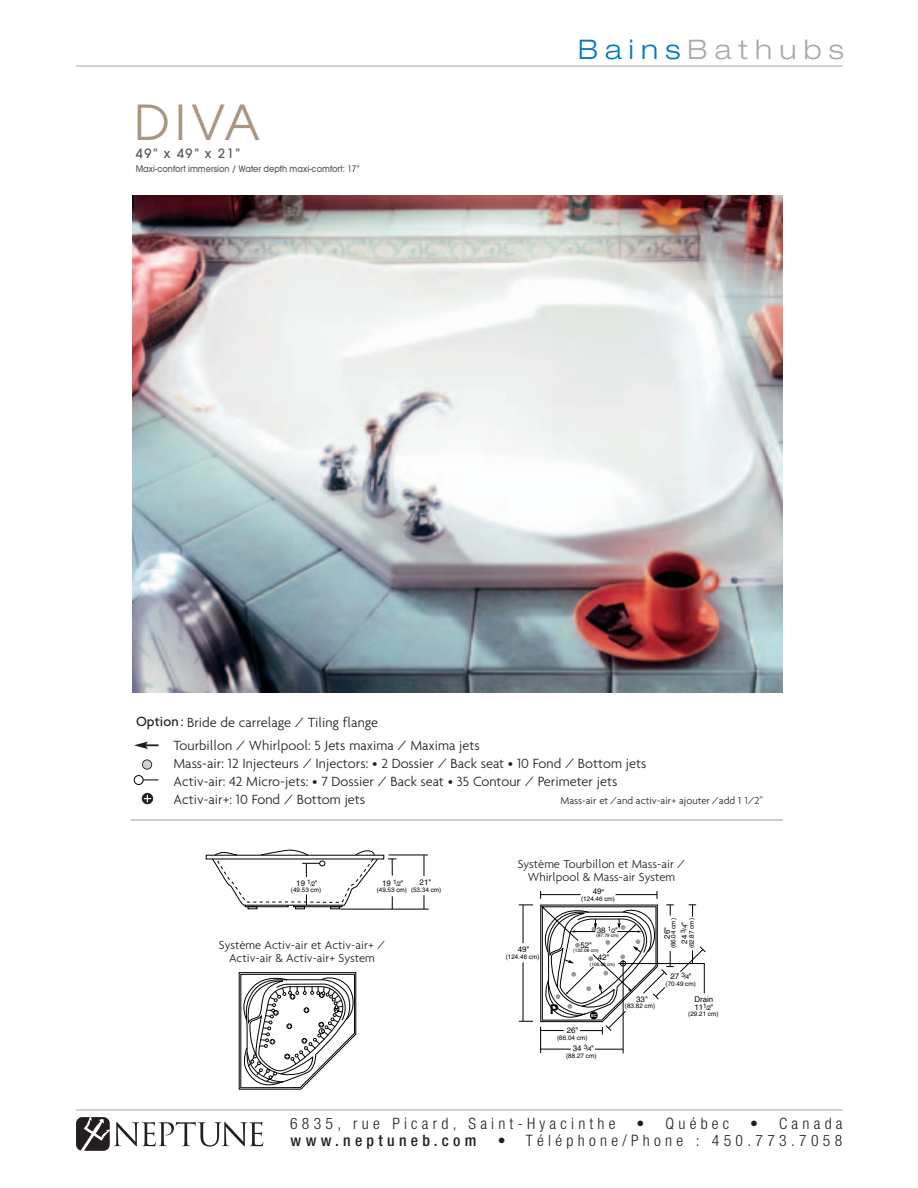
<style>
.page{position:relative;width:918px;height:1188px;background:#fff}
.page>*{position:absolute;margin:0;border:0;box-sizing:border-box;transform-origin:0 0}
.t1{font:48px "Avant Garde";color:#a89682}
.t2{font:300 expanded 27px "Helvetica Neue";letter-spacing:.265em;color:#a8a9ad}
.t3{font:300 condensed 15.75px "Helvetica Neue";letter-spacing:.27em;color:#231f20}
.t4{font:500 condensed 15.75px "Helvetica Neue";letter-spacing:.275em;color:#231f20}
.t5{font:300 14.4px/18px "Agenda";color:#231f20}
.t6{font:700 13.35px "Helvetica";color:#000}
.t7{font:500 12.75px "Avant Garde";color:#57585a}
.t8{font:300 12.6px/12.6px "Agenda";color:#231f20;text-align:center}
.t9{font:300 10.8px "Agenda";color:#231f20}
.t10{font:500 9px "Avant Garde";color:#57585a;scale:.9 1}
.t11{font:7.95px "Helvetica";letter-spacing:-.005em;color:#000}
.t12{font:6.3px "Helvetica";color:#000}
.t13{font:4.8px "Helvetica";color:#000}
.t14{font:700 4.2px "Helvetica";color:#fff}
.s1{color:#0079bf}
.s2{font-weight:500}
.s3{font-size:6.3px}
.s4{font-size:7.95px}
</style>
<div class="page">
<svg style="left:76px;top:1117px;width:187px;height:34px"></svg>
<hr style="left:76px;top:1110px;width:766px;height:1px;background:#a8a9ad">
<hr style="left:76px;top:66px;width:766px;height:1px;background:#a8a9ad">
<img style="left:132px;top:195px;width:651px;height:498px">
<hr style="left:130px;top:820px;width:653px;height:1px;background:#a89682">
<hr style="left:389px;top:855px;width:39px;height:1px;background:#000">
<hr style="left:340px;top:909px;width:89px;height:1px;background:#000">
<svg style="left:392px;top:896px;width:1px;height:13px"></svg>
<svg style="left:424px;top:855px;width:1px;height:21px"></svg>
<svg style="left:424px;top:895px;width:1px;height:14px"></svg>
<svg style="left:388px;top:859px;width:8px;height:17px"></svg>
<svg style="left:212px;top:850px;width:166px;height:59px"></svg>
<div style="left:245px;top:905px;width:43px;height:2px;border:1px solid #000"></div>
<div style="left:293px;top:905px;width:49px;height:2px;border:1px solid #000"></div>
<svg style="left:239px;top:972px;width:118px;height:118px"></svg>
<hr style="left:523px;top:905px;width:1px;height:38px;background:#000">
<hr style="left:523px;top:962px;width:1px;height:59px;background:#000">
<svg style="left:519px;top:905px;width:14px;height:1px"></svg>
<svg style="left:519px;top:1021px;width:14px;height:1px"></svg>
<hr style="left:541px;top:894px;width:40px;height:1px;background:#000">
<hr style="left:615px;top:894px;width:42px;height:1px;background:#000">
<svg style="left:540px;top:905px;width:166px;height:148px"></svg>
<svg style="left:144px;top:779px;width:14px;height:1px"></svg>
<div style="left:134px;top:775px;width:10px;height:10px;border:1px solid #000;border-radius:50%"></div>
<div style="left:142px;top:793px;width:11px;height:11px;border:1px solid #231f20;border-radius:50%"></div>
<svg style="left:144px;top:795px;width:7px;height:7px"></svg>
<svg style="left:142px;top:759px;width:10px;height:11px"></svg>
<svg style="left:134px;top:742px;width:25px;height:7px"></svg>
<h1 class="t1" style="left:134px;top:96px;width:127px">DIVA</h1>
<p class="t7" style="left:136px;top:148px;width:106px">49” x 49” x 21”</p>
<p class="t10" style="left:136px;top:165px;width:251px">Maxi-confort immersion / Water depth maxi-comfort: 17”</p>
<h2 class="t2" style="left:578px;top:40px;width:267px"><span class="s1">Bains</span>Bathubs</h2>
<p class="t5" style="left:173px;top:710px;width:308px;line-height:23.2px;text-indent:-37px"><span class="s2">Option :</span> Bride de carrelage / Tiling flange<br>Tourbillon / Whirlpool: 5 Jets maxima / Maxima jets</p>
<p class="t5" style="left:173px;top:754px;width:474px">Mass-air: 12 Injecteurs / Injectors: • 2 Dossier / Back seat • 10 Fond / Bottom jets<br>Activ-air: 42 Micro-jets: • 7 Dossier / Back seat • 35 Contour / Perimeter jets<br>Activ-air+: 10 Fond / Bottom jets</p>
<p class="t9" style="left:561px;top:794px;width:204px">Mass-air et / and activ-air+ ajouter / add 1 1/2”</p>
<p class="t11" style="left:382px;top:880px;width:16px">19 <sup>1</sup></p>
<p class="t11" style="left:296px;top:880px;width:23px">19 <sup>1</sup><span class="s3">/2</span>"</p>
<p class="t12" style="left:396px;top:881px;width:9px">/2<span class="s4">"</span></p>
<p class="t11" style="left:420px;top:880px;width:13px">21"</p>
<p class="t12" style="left:291px;top:888px;width:32px">(49.53 cm)</p>
<p class="t12" style="left:377px;top:888px;width:66px">(49.53 cm) (53.34 cm)</p>
<p class="t8" style="left:219px;top:939px;width:168px">Système Activ-air et Activ-air+ /<br>Activ-air &amp; Activ-air+ System</p>
<p class="t8" style="left:518px;top:857px;width:169px">Système Tourbillon et Mass-air /<br>Whirlpool &amp; Mass-air System</p>
<p class="t11" style="left:518px;top:946px;width:13px">49"</p>
<p class="t12" style="left:506px;top:954px;width:35px">(124.46 cm)</p>
<p class="t6" style="left:550px;top:1004px;width:10px">P</p>
<p class="t11" style="left:593px;top:889px;width:13px">49"</p>
<p class="t12" style="left:581px;top:896px;width:35px">(124.46 cm)</p>
<p class="t11" style="left:597px;top:927px;width:23px">38 <sup>1</sup><span class="s3">/2</span>"</p>
<p class="t13" style="left:596px;top:934px;width:24px">(97.79 cm)</p>
<p class="t11" style="left:580px;top:942px;width:13px">52"</p>
<p class="t13" style="left:573px;top:949px;width:27px">(132.08 cm)</p>
<p class="t11" style="left:598px;top:955px;width:13px">42"</p>
<p class="t13" style="left:590px;top:962px;width:27px">(106.68 cm)</p>
<p class="t12" style="left:689px;top:948px;width:32px;rotate:-90deg">(62.87 cm)</p>
<p class="t11" style="left:670px;top:973px;width:23px">27 <sup>3</sup><span class="s3">/4</span>"</p>
<p class="t12" style="left:671px;top:948px;width:32px;rotate:-90deg">(66.04 cm)</p>
<p class="t11" style="left:681px;top:944px;width:23px;rotate:-90deg">24 <sup>3</sup><span class="s3">/4</span>"</p>
<p class="t11" style="left:664px;top:939px;width:13px;rotate:-90deg">26"</p>
<p class="t12" style="left:666px;top:981px;width:32px">(70.49 cm)</p>
<p class="t11" style="left:567px;top:1027px;width:13px">26"</p>
<p class="t11" style="left:636px;top:996px;width:13px">33"</p>
<p class="t11" style="left:694px;top:996px;width:20px">Drain</p>
<p class="t11" style="left:694px;top:1004px;width:21px">11<sup>1</sup><span class="s3">/2</span>"</p>
<p class="t12" style="left:625px;top:1004px;width:32px">(83.82 cm)</p>
<p class="t14" style="left:591px;top:1014px;width:7px">EC</p>
<p class="t12" style="left:688px;top:1012px;width:32px">(29.21 cm)</p>
<p class="t12" style="left:557px;top:1035px;width:32px">(66.04 cm)</p>
<p class="t11" style="left:573px;top:1046px;width:23px">34 <sup>3</sup><span class="s3">/4</span>"</p>
<p class="t12" style="left:566px;top:1053px;width:32px">(88.27 cm)</p>
<p class="t3" style="left:290px;top:1118px;width:327px">6835, rue Picard, Saint-Hyacinthe</p>
<p class="t3" style="left:637px;top:1118px;width:94px">• Québec</p>
<p class="t3" style="left:750px;top:1118px;width:94px">• Canada</p>
<p class="t4" style="left:291px;top:1134px;width:187px">www.neptuneb.com</p>
<p class="t3" style="left:498px;top:1134px;width:346px">• Téléphone/Phone : 450.773.7058</p>
</div>
